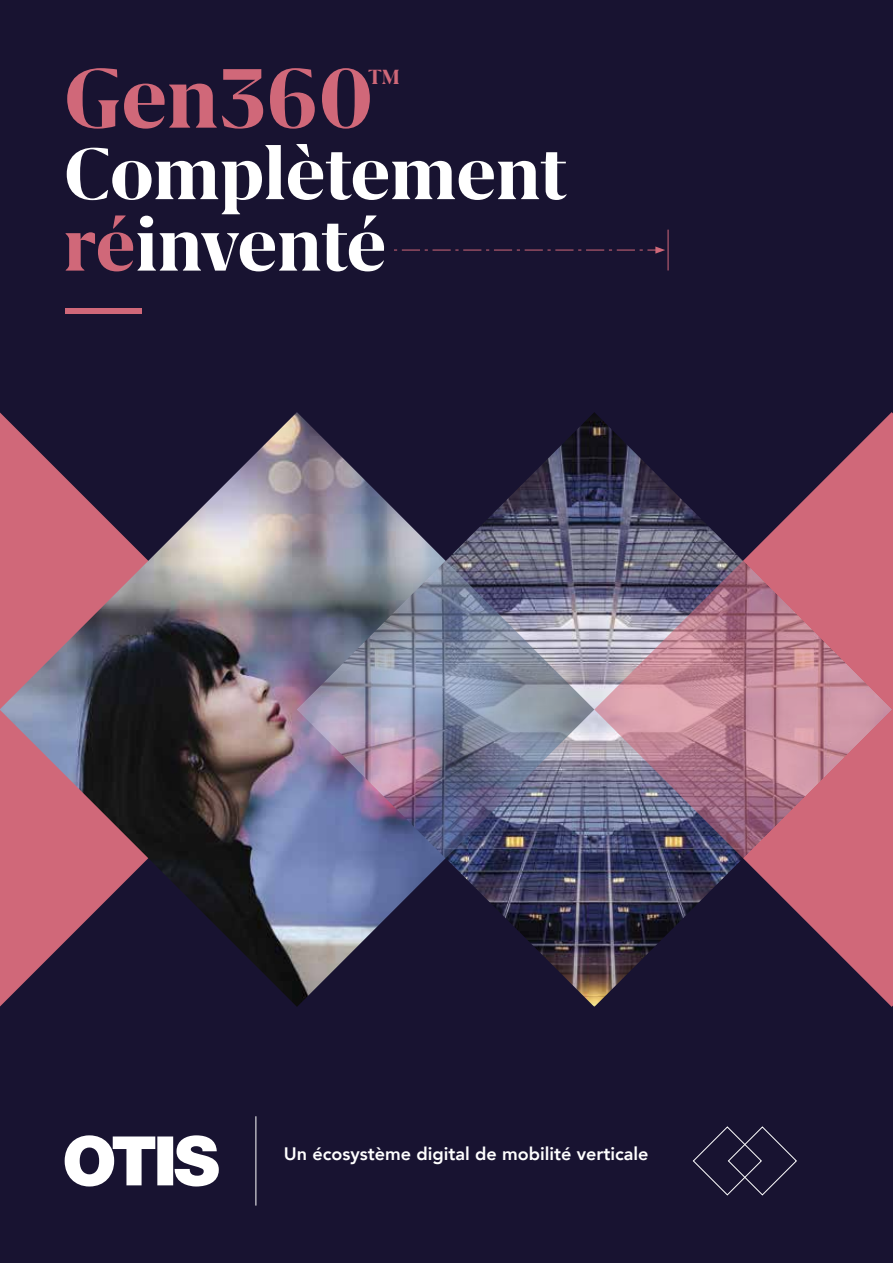
<style>
.page{position:relative;width:893px;height:1263px;background:#181331}
.page>*{position:absolute;margin:0;border:0;box-sizing:border-box;transform-origin:0 0}
.t1{font:700 97.5px "Grifo M";color:#d06879}
.t2{font:700 84.6px/71.4px "Grifo M";letter-spacing:-.005em;color:#fff}
.t3{font:700 23.7px "Grifo M";color:#d06879}
.t4{font:800 18px "Avenir";color:#fff}
.s1{color:#d06879}
</style>
<div class="page">
<hr style="left:256px;top:1116px;width:1px;height:89px;background:#fff">
<svg style="left:65px;top:1135px;width:154px;height:51px"></svg>
<svg style="left:394px;top:246px;width:271px;height:8px"></svg>
<hr style="left:668px;top:230px;width:1px;height:40px;background:#d06879">
<svg style="left:692px;top:1126px;width:105px;height:70px"></svg>
<img style="left:0;top:412px;width:297px;height:595px">
<img style="left:297px;top:412px;width:595px;height:595px">
<svg style="left:594px;top:561px;width:298px;height:297px;background:#b07a8d"></svg>
<img style="left:297px;top:561px;width:297px;height:297px">
<div style="left:66px;top:308px;width:76px;height:5px;background:#d06879"></div>
<h1 class="t1" style="left:64px;top:48px;width:312px">Gen360</h1>
<h2 class="t2" style="left:64px;top:137px;width:504px">Complètement <span class="s1">ré</span>inventé</h2>
<h3 class="t3" style="left:368px;top:64px;width:33px">TM</h3>
<p class="t4" style="left:284px;top:1140px;width:366px">Un écosystème digital de mobilité verticale</p>
</div>
